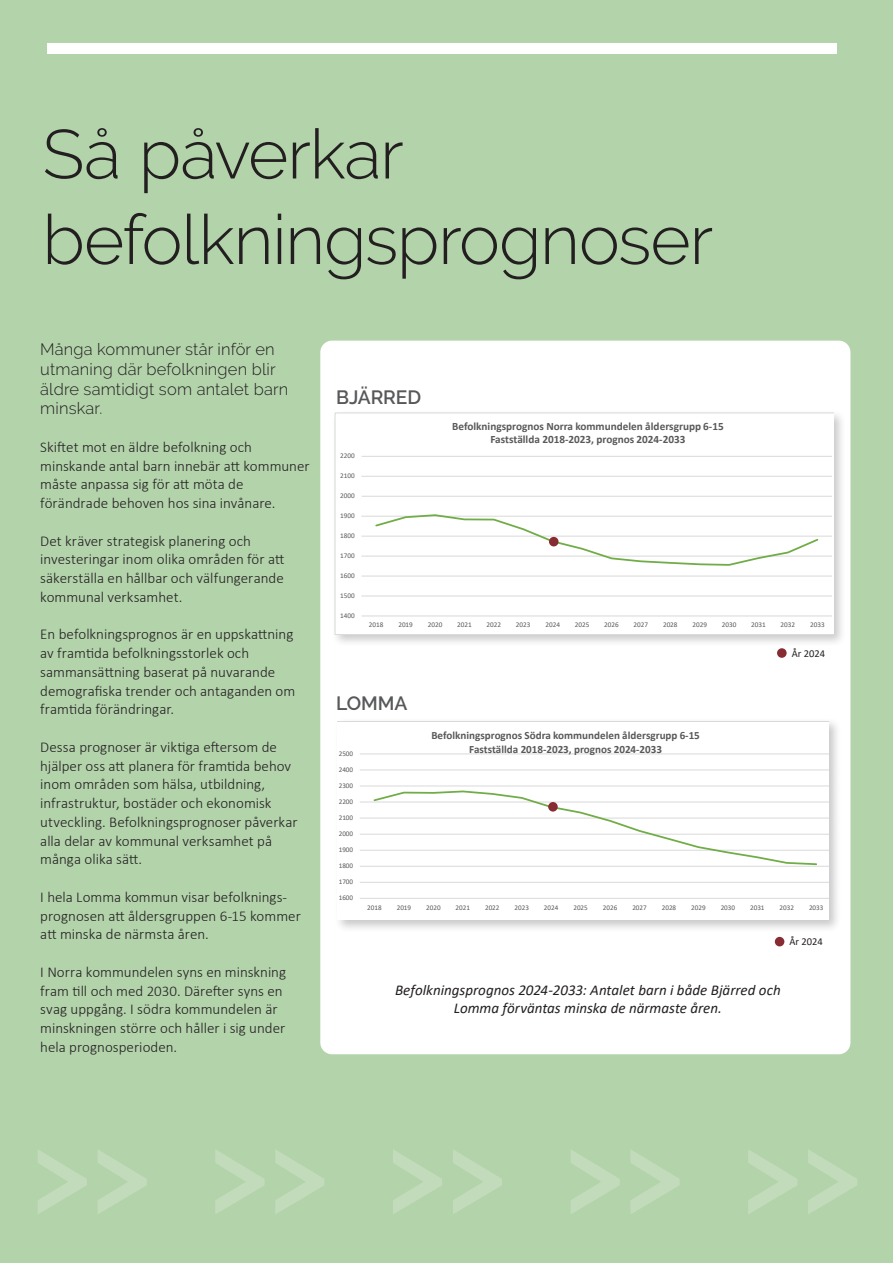
<style>
.page{position:relative;width:893px;height:1263px;background:#fff}
.page>*{position:absolute;margin:0;border:0;box-sizing:border-box;transform-origin:0 0}
.Rubrik_2{font:300 69px/85.5px "Raleway";letter-spacing:-.015em;color:#231f20}
.t1{font:600 19.2px "Raleway";letter-spacing:-.005em;color:#57585a}
.Ingress{font:300 16.5px/19.8px "Raleway";letter-spacing:.01em;color:#231f20}
.Brödtext{font:300 15px/18.8px "Calibri";color:#231f20}
.Brödtext-2{font:italic 15px/18.8px "Calibri";color:#231f20;text-align:center}
.t2{font:700 11.25px/13.6px "Calibri";color:#595959;text-align:center}
.t3{font:700 11.1px/13.5px "Calibri";color:#595959;text-align:center}
.t4{font:10.5px "Calibri";color:#231f20}
.t5{font:7.2px "Calibri";color:#595959}
.t6{font:7.05px "Calibri";color:#595959}
</style>
<div class="page">
<div style="left:0;top:0;width:892px;height:1263px;background:#b3d3ab"></div>
<div style="left:320px;top:341px;width:530px;height:713px;background:#fff;border-radius:12px"></div>
<div style="left:334px;top:717px;width:508px;height:216px;background:#231f20;opacity:.24"></div>
<svg style="left:338px;top:721px;width:491px;height:199px"></svg>
<div style="left:331px;top:409px;width:515px;height:238px;background:#231f20;opacity:.24"></div>
<svg style="left:335px;top:413px;width:498px;height:222px"></svg>
<div style="left:47px;top:44px;width:790px;height:10px;background:#fff"></div>
<div style="left:548px;top:802px;width:10px;height:9px;background:#872c32;border-radius:50%"></div>
<div style="left:775px;top:937px;width:9px;height:9px;background:#872c32;border-radius:50%"></div>
<div style="left:549px;top:537px;width:9px;height:9px;background:#872c32;border-radius:50%"></div>
<div style="left:777px;top:648px;width:10px;height:10px;background:#872c32;border-radius:50%"></div>
<p class="Rubrik_2" style="left:43px;top:111px;width:672px">Så påverkar befolkningsprognoser</p>
<p class="Ingress" style="left:40px;top:339px;width:250px">Många kommuner står inför en utmaning där befolkningen blir äldre samtidigt som antalet barn minskar.</p>
<p class="Brödtext" style="left:40px;top:437px;width:271px">Skiftet mot en äldre befolkning och minskande antal barn innebär att kommuner måste anpassa sig för att möta de förändrade behoven hos sina invånare.</p>
<p class="Brödtext" style="left:40px;top:531px;width:246px">Det kräver strategisk planering och investeringar inom olika områden för att säkerställa en hållbar och välfungerande kommunal verksamhet.</p>
<p class="Brödtext" style="left:40px;top:625px;width:257px">En befolkningsprognos är en uppskattning av framtida befolkningsstorlek och sammansättning baserat på nuvarande demografiska trender och antaganden om framtida förändringar.</p>
<p class="Brödtext" style="left:40px;top:737px;width:259px">Dessa prognoser är viktiga eftersom de hjälper oss att planera för framtida behov inom områden som hälsa, utbildning, infrastruktur, bostäder och ekonomisk utveckling. Befolkningsprognoser påverkar alla delar av kommunal verksamhet på många olika sätt.</p>
<p class="Brödtext" style="left:40px;top:887px;width:262px">I hela Lomma kommun visar befolknings&shy;prognosen att åldersgruppen 6-15 kommer att minska de närmsta åren.</p>
<p class="Brödtext" style="left:40px;top:962px;width:247px">I Norra kommundelen syns en minskning fram till och med 2030. Därefter syns en svag uppgång. I södra kommundelen är minskningen större och håller i sig under hela prognosperioden.</p>
<p class="t1" style="left:336px;top:386px;width:86px">BJÄRRED</p>
<p class="t5" style="left:340px;top:451px;width:16px">2200</p>
<p class="t5" style="left:340px;top:471px;width:16px">2100</p>
<p class="t5" style="left:340px;top:491px;width:16px">2000</p>
<p class="t5" style="left:340px;top:511px;width:16px">1900</p>
<p class="t5" style="left:340px;top:531px;width:16px">1800</p>
<p class="t5" style="left:340px;top:551px;width:16px">1700</p>
<p class="t5" style="left:340px;top:571px;width:16px">1600</p>
<p class="t5" style="left:340px;top:591px;width:16px">1500</p>
<p class="t5" style="left:340px;top:611px;width:16px">1400</p>
<p class="t2" style="left:452px;top:419px;width:273px">Befolkningsprognos Norra kommundelen åldersgrupp 6-15<br>Fastställda 2018-2023, prognos 2024-2033</p>
<p class="t5" style="left:369px;top:620px;width:16px">2018</p>
<p class="t5" style="left:398px;top:620px;width:16px">2019</p>
<p class="t5" style="left:428px;top:620px;width:16px">2020</p>
<p class="t5" style="left:457px;top:620px;width:16px">2021</p>
<p class="t5" style="left:487px;top:620px;width:16px">2022</p>
<p class="t5" style="left:516px;top:620px;width:16px">2023</p>
<p class="t5" style="left:545px;top:620px;width:16px">2024</p>
<p class="t5" style="left:575px;top:620px;width:16px">2025</p>
<p class="t5" style="left:604px;top:620px;width:16px">2026</p>
<p class="t5" style="left:634px;top:620px;width:16px">2027</p>
<p class="t5" style="left:663px;top:620px;width:16px">2028</p>
<p class="t5" style="left:692px;top:620px;width:16px">2029</p>
<p class="t5" style="left:722px;top:620px;width:16px">2030</p>
<p class="t5" style="left:751px;top:620px;width:16px">2031</p>
<p class="t5" style="left:781px;top:620px;width:16px">2032</p>
<p class="t5" style="left:810px;top:620px;width:16px">2033</p>
<p class="t1" style="left:336px;top:692px;width:73px">LOMMA</p>
<p class="t6" style="left:339px;top:749px;width:16px">2500</p>
<p class="t6" style="left:339px;top:765px;width:16px">2400</p>
<p class="t6" style="left:339px;top:781px;width:16px">2300</p>
<p class="t6" style="left:339px;top:797px;width:16px">2200</p>
<p class="t6" style="left:339px;top:813px;width:16px">2100</p>
<p class="t6" style="left:339px;top:829px;width:16px">2000</p>
<p class="t6" style="left:339px;top:845px;width:16px">1900</p>
<p class="t6" style="left:339px;top:861px;width:16px">1800</p>
<p class="t6" style="left:339px;top:877px;width:16px">1700</p>
<p class="t6" style="left:339px;top:893px;width:16px">1600</p>
<p class="t3" style="left:431px;top:728px;width:270px">Befolkningsprognos Södra kommundelen åldersgrupp 6-15<br>Fastställda 2018-2023, prognos 2024-2033</p>
<p class="t4" style="left:792px;top:646px;width:35px">År 2024</p>
<p class="t6" style="left:367px;top:902px;width:16px">2018</p>
<p class="t6" style="left:397px;top:902px;width:16px">2019</p>
<p class="t6" style="left:426px;top:902px;width:16px">2020</p>
<p class="t6" style="left:456px;top:902px;width:16px">2021</p>
<p class="t6" style="left:485px;top:902px;width:16px">2022</p>
<p class="t6" style="left:514px;top:902px;width:16px">2023</p>
<p class="t6" style="left:544px;top:902px;width:16px">2024</p>
<p class="t6" style="left:573px;top:902px;width:16px">2025</p>
<p class="t6" style="left:603px;top:902px;width:16px">2026</p>
<p class="t6" style="left:632px;top:902px;width:16px">2027</p>
<p class="t6" style="left:662px;top:902px;width:16px">2028</p>
<p class="t6" style="left:691px;top:902px;width:16px">2029</p>
<p class="t6" style="left:721px;top:902px;width:16px">2030</p>
<p class="t6" style="left:750px;top:902px;width:16px">2031</p>
<p class="t6" style="left:780px;top:902px;width:16px">2032</p>
<p class="t6" style="left:809px;top:902px;width:16px">2033</p>
<p class="t4" style="left:789px;top:934px;width:35px">År 2024</p>
<p class="Brödtext-2" style="left:395px;top:980px;width:387px">Befolkningsprognos 2024-2033: Antalet barn i både Bjärred och<br>Lomma förväntas minska de närmaste åren.</p>
</div>
